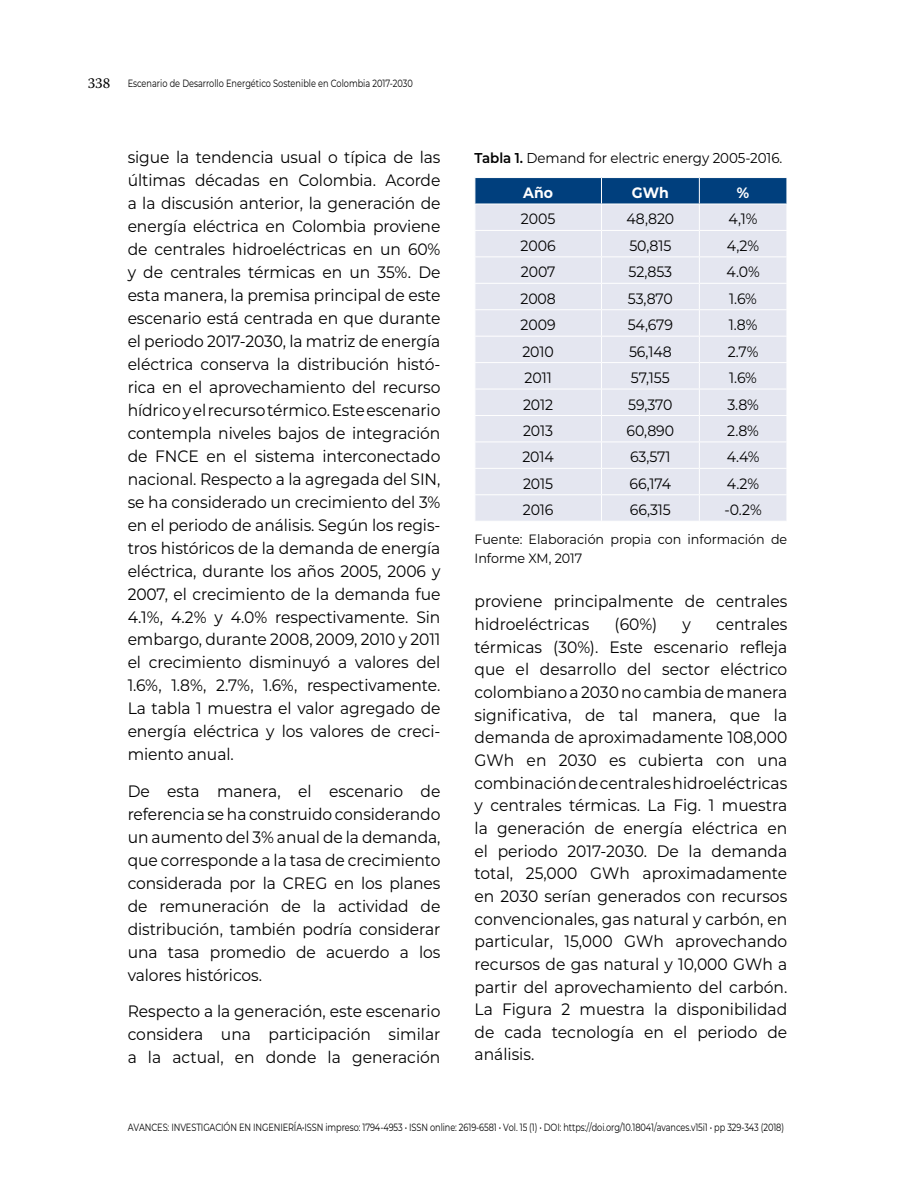
<style>
.page{position:relative;width:915px;height:1191px;background:#fff}
.page>*{position:absolute;margin:0;border:0;box-sizing:border-box;transform-origin:0 0}
.t1{font:16.5px/23px "Montserrat";color:#000;text-align:justify;scale:.94 1}
.t2{font:15px "Montserrat";letter-spacing:-.005em;color:#000;scale:.94 1}
.t3{font:700 15px "Montserrat";letter-spacing:-.005em;color:#fff;scale:.94 1}
.t4{font:14.25px "Montserrat";letter-spacing:-.005em;color:#000;scale:.94 1}
.t5{font:13.5px/19.5px "Montserrat";color:#000;scale:.94 1}
.t6{font:10.5px "Montserrat";letter-spacing:-.01em;color:#000;scale:.78 1}
.s1{font-family:"Warnock Pro";font-size:15px}
.s2{font-weight:600}
</style>
<div class="page">
<svg style="left:474px;top:177px;width:313px;height:344px;background:#d4dbe8"></svg>
<p class="t6" style="left:88px;top:76px;width:418px"><span class="s1">338</span> Escenario de Desarrollo Energético Sostenible en Colombia 2017-2030</p>
<p class="t1" style="left:128px;top:145px;width:334px">sigue la tendencia usual o típica de las últimas décadas en Colombia. Acorde a la discusión anterior, la generación de energía eléctrica en Colombia proviene de centrales hidroeléctricas en un 60% y de centrales térmicas en un 35%. De esta manera, la premisa principal de este escenario está centrada en que durante el periodo 2017-2030, la matriz de energía eléctrica conserva la distribución histó&shy;rica en el aprovechamiento del recurso hídrico y el recurso térmico. Este escenario contempla niveles bajos de integración de FNCE en el sistema interconectado nacional. Respecto a la agregada del SIN, se ha considerado un crecimiento del 3% en el periodo de análisis. Según los regis&shy;tros históricos de la demanda de energía eléctrica, durante los años 2005, 2006 y 2007, el crecimiento de la demanda fue 4.1%, 4.2% y 4.0% respectivamente. Sin embargo, durante 2008, 2009, 2010 y 2011 el crecimiento disminuyó a valores del 1.6%, 1.8%, 2.7%, 1.6%, respectivamente.<br>La tabla 1 muestra el valor agregado de energía eléctrica y los valores de creci&shy;miento anual.</p>
<p class="t1" style="left:128px;top:779px;width:334px">De esta manera, el escenario de referencia se ha construido considerando un aumento del 3% anual de la demanda, que corresponde a la tasa de crecimiento considerada por la CREG en los planes de remuneración de la actividad de distribución, también podría considerar una tasa promedio de acuerdo a los valores históricos.</p>
<p class="t1" style="left:128px;top:999px;width:334px">Respecto a la generación, este escenario considera una participación similar a la actual, en donde la generación</p>
<p class="t4" style="left:474px;top:148px;width:329px"><span class="s2">Tabla 1.</span> Demand for electric energy 2005-2016.</p>
<p class="t3" style="left:523px;top:182px;width:33px">Año</p>
<p class="t3" style="left:631px;top:182px;width:41px">GWh</p>
<p class="t3" style="left:736px;top:182px;width:15px">%</p>
<p class="t2" style="left:521px;top:209px;width:38px">2005</p>
<p class="t2" style="left:626px;top:209px;width:52px">48,820</p>
<p class="t2" style="left:728px;top:209px;width:32px">4,1%</p>
<p class="t2" style="left:520px;top:235px;width:39px">2006</p>
<p class="t2" style="left:629px;top:235px;width:46px">50,815</p>
<p class="t2" style="left:726px;top:235px;width:36px">4,2%</p>
<p class="t2" style="left:520px;top:262px;width:38px">2007</p>
<p class="t2" style="left:628px;top:262px;width:48px">52,853</p>
<p class="t2" style="left:726px;top:262px;width:37px">4.0%</p>
<p class="t2" style="left:520px;top:288px;width:39px">2008</p>
<p class="t2" style="left:627px;top:288px;width:49px">53,870</p>
<p class="t2" style="left:729px;top:288px;width:31px">1.6%</p>
<p class="t2" style="left:520px;top:314px;width:39px">2009</p>
<p class="t2" style="left:627px;top:314px;width:50px">54,679</p>
<p class="t2" style="left:728px;top:314px;width:32px">1.8%</p>
<p class="t2" style="left:522px;top:341px;width:35px">2010</p>
<p class="t2" style="left:628px;top:341px;width:47px">56,148</p>
<p class="t2" style="left:727px;top:341px;width:34px">2.7%</p>
<p class="t2" style="left:524px;top:367px;width:30px">2011</p>
<p class="t2" style="left:630px;top:367px;width:43px">57,155</p>
<p class="t2" style="left:729px;top:367px;width:31px">1.6%</p>
<p class="t2" style="left:523px;top:394px;width:34px">2012</p>
<p class="t2" style="left:628px;top:394px;width:49px">59,370</p>
<p class="t2" style="left:727px;top:394px;width:35px">3.8%</p>
<p class="t2" style="left:523px;top:420px;width:34px">2013</p>
<p class="t2" style="left:626px;top:420px;width:52px">60,890</p>
<p class="t2" style="left:727px;top:420px;width:35px">2.8%</p>
<p class="t2" style="left:522px;top:447px;width:35px">2014</p>
<p class="t2" style="left:630px;top:447px;width:45px">63,571</p>
<p class="t2" style="left:726px;top:447px;width:36px">4.4%</p>
<p class="t2" style="left:523px;top:473px;width:34px">2015</p>
<p class="t2" style="left:629px;top:473px;width:46px">66,174</p>
<p class="t2" style="left:726px;top:473px;width:36px">4.2%</p>
<p class="t2" style="left:522px;top:499px;width:34px">2016</p>
<p class="t2" style="left:629px;top:499px;width:45px">66,315</p>
<p class="t2" style="left:724px;top:499px;width:41px">-0.2%</p>
<p class="t5" style="left:474px;top:528px;width:334px">Fuente: Elaboración propia con información de<br>Informe XM, 2017</p>
<p class="t1" style="left:474px;top:589px;width:334px">proviene principalmente de centrales hidroeléctricas</p>
<p class="t1" style="left:474px;top:612px;width:334px;text-indent:241px">centrales térmicas (30%). Este escenario refleja que el desarrollo del sector eléctrico colombiano a 2030 no cambia de manera significativa, de tal manera, que la demanda de aproximadamente 108,000<br>GWh en 2030 es cubierta con una combinación de centrales hidroeléctricas y centrales térmicas. La Fig. 1 muestra la generación de energía eléctrica en el periodo 2017-2030. De la demanda total, 25,000 GWh aproximadamente en 2030 serían generados con recursos convencionales, gas natural y carbón, en particular, 15,000 GWh aprovechando recursos de gas natural y 10,000 GWh a partir del aprovechamiento del carbón.<br>La Figura 2 muestra la disponibilidad de cada tecnología en el periodo de análisis.</p>
<p class="t1" style="left:614px;top:612px;width:47px">(60%)</p>
<p class="t1" style="left:682px;top:612px;width:10px">y</p>
<p class="t6" style="left:128px;top:1119px;width:842px">AVANCES: INVESTIGACIÓN EN INGENIERÍA•ISSN impreso: 1794-4953 • ISSN online: 2619-6581 • Vol. 15 (1) • DOI: https://doi.org/10.18041/avances.v15i1 • pp 329-343 (2018)</p>
</div>
